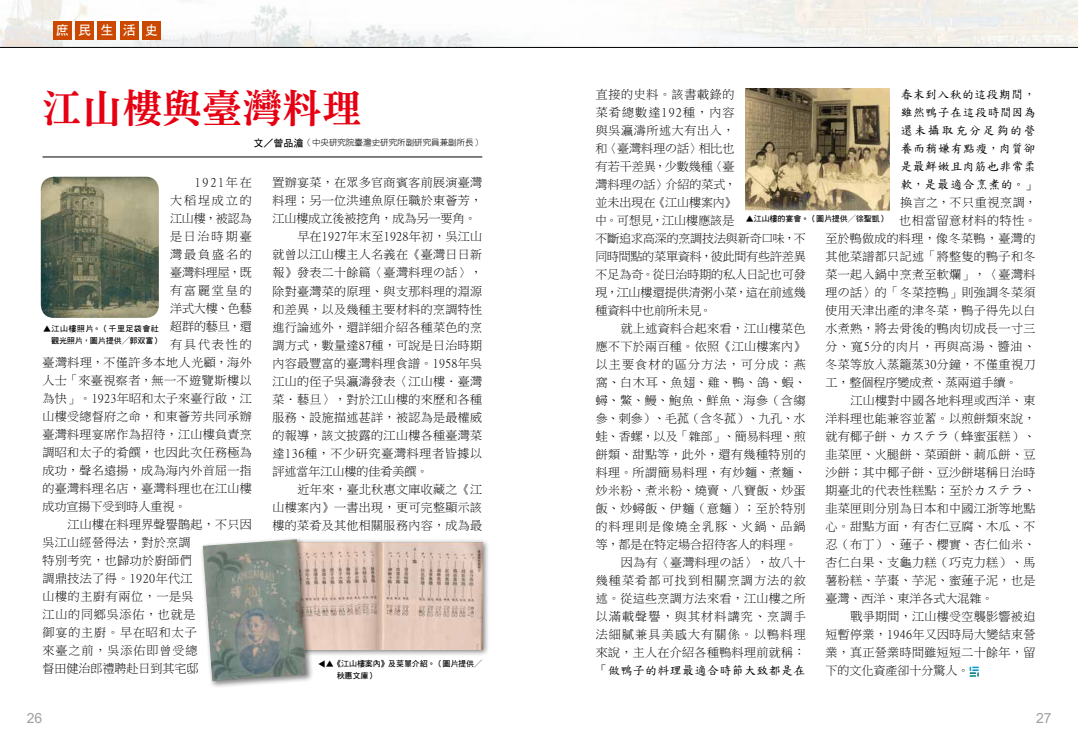
<style>
.page{position:relative;width:1078px;height:738px;background:#fff}
.page>*{position:absolute;margin:0;border:0;box-sizing:border-box;transform-origin:0 0}
.t1{font:40px "DFN Ming W9 WIN BF";color:#e60012}
.t2{font:14px "Arial";color:#9fa0a0}
.t3{font:13px "DF Hei W7 WIN BF";letter-spacing:.71em;color:#fff}
.t4{font:12px "Ming Li U";letter-spacing:.03em;color:#000}
.t5{font:12px/18px "Ming Li U";letter-spacing:-.005em;color:#000}
.t6{font:12px "Ming Li U";color:#000}
.t7{font:12px/18px "DF Kai Shu SB Estd BF";letter-spacing:.03em;color:#000;text-align:justify}
.t8{font:12px "Ming Li U";letter-spacing:.1em;color:#000}
.t9{font:12px "Ming Li U";letter-spacing:.05em;color:#000}
.t10{font:12px "Ming Li U";letter-spacing:.055em;color:#000}
.t11{font:12px "Ming Li U";letter-spacing:.06em;color:#000}
.t12{font:12px "Ming Li U";letter-spacing:.11em;color:#000}
.t13{font:12px "Ming Li U";letter-spacing:.07em;color:#000}
.t14{font:12px "Ming Li U";letter-spacing:.075em;color:#000}
.t15{font:12px "Ming Li U";letter-spacing:.085em;color:#000}
.t16{font:8.5px "DF Yuan W3 WIN BF";color:#000}
.t17{font:8px/12px "DF Hei W7 WIN BF";letter-spacing:-.01em;color:#000}
.t18{font:8px/12px "DF Hei W7 WIN BF";letter-spacing:.05em;color:#000;text-align:right}
.s1{font-family:"DF Hei W7 WIN BF";font-size:10px}
</style>
<div class="page">
<img style="left:0;top:0;width:1077px;height:47px">
<hr style="left:0;top:47px;width:1077px;height:1px;background:#000">
<hr style="left:43px;top:157px;width:439px;height:1px;background:#000">
<div style="left:75px;top:21px;width:19px;height:18px;background:#cb4800"></div>
<div style="left:98px;top:21px;width:18px;height:18px;background:#cb4800"></div>
<div style="left:120px;top:21px;width:18px;height:18px;background:#cb4800"></div>
<div style="left:53px;top:21px;width:18px;height:18px;background:#cb4800"></div>
<div style="left:142px;top:21px;width:18px;height:18px;background:#cb4800"></div>
<svg style="left:969px;top:666px;width:9px;height:10px"></svg>
<img style="left:41px;top:177px;width:118px;height:140px">
<img style="left:745px;top:89px;width:144px;height:121px">
<div style="left:279px;top:538px;width:210px;height:118px;background:#000;opacity:.5"></div>
<img style="left:313px;top:541px;width:169px;height:107px">
<div style="left:200px;top:535px;width:113px;height:152px;background:#000;opacity:.5"></div>
<img style="left:203px;top:539px;width:103px;height:141px">
<p class="t3" style="left:56px;top:24px;width:103px">庶民生活史</p>
<h1 class="t1" style="left:42px;top:88px;width:321px">江山樓與臺灣料理</h1>
<p class="t16" style="left:253px;top:138px;width:230px"><span class="s1">文／曾品滄</span>（中央研究院臺灣史研究所副研究員兼副所長）</p>
<p class="t4" style="left:195px;top:176px;width:58px">1921年在</p>
<p class="t4" style="left:170px;top:194px;width:83px">大稻埕成立的</p>
<p class="t4" style="left:170px;top:212px;width:83px">江山樓，被認為</p>
<p class="t4" style="left:170px;top:230px;width:83px">是日治時期臺</p>
<p class="t4" style="left:170px;top:248px;width:83px">灣最負盛名的</p>
<p class="t4" style="left:170px;top:266px;width:83px">臺灣料理屋，既</p>
<p class="t4" style="left:170px;top:284px;width:83px">有富麗堂皇的</p>
<p class="t4" style="left:170px;top:302px;width:83px">洋式大樓、色藝</p>
<p class="t4" style="left:170px;top:320px;width:83px">超群的藝旦，還</p>
<p class="t4" style="left:170px;top:338px;width:83px">有具代表性的</p>
<p class="t4" style="left:42px;top:356px;width:211px">臺灣料理，不僅許多本地人光顧，海外</p>
<p class="t4" style="left:42px;top:374px;width:211px">人士「來臺視察者，無一不遊覽斯樓以</p>
<p class="t4" style="left:43px;top:392px;width:210px">為快」。1923年昭和太子來臺行啟，江</p>
<p class="t4" style="left:43px;top:410px;width:210px">山樓受總督府之命，和東薈芳共同承辦</p>
<p class="t4" style="left:43px;top:428px;width:210px">臺灣料理宴席作為招待，江山樓負責烹</p>
<p class="t4" style="left:43px;top:446px;width:210px">調昭和太子的肴饌，也因此次任務極為</p>
<p class="t4" style="left:43px;top:464px;width:210px">成功，聲名遠揚，成為海內外首屈一指</p>
<p class="t4" style="left:43px;top:482px;width:210px">的臺灣料理名店，臺灣料理也在江山樓</p>
<p class="t6" style="left:43px;top:500px;width:145px">成功宣揚下受到時人重視。</p>
<p class="t4" style="left:68px;top:518px;width:186px">江山樓在料理界聲譽鵲起，不只因</p>
<p class="t4" style="left:43px;top:536px;width:149px">吳江山經營得法，對於烹調</p>
<p class="t4" style="left:43px;top:554px;width:151px">特別考究，也歸功於廚師們</p>
<p class="t4" style="left:43px;top:572px;width:151px">調鼎技法了得。1920年代江</p>
<p class="t10" style="left:43px;top:590px;width:152px">山樓的主廚有兩位，一是吳</p>
<p class="t13" style="left:43px;top:608px;width:154px">江山的同鄉吳添佑，也就是</p>
<p class="t14" style="left:43px;top:626px;width:156px">御宴的主廚。早在昭和太子</p>
<p class="t15" style="left:43px;top:644px;width:156px">來臺之前，吳添佑即曾受總</p>
<p class="t6" style="left:43px;top:662px;width:157px">督田健治郎禮聘赴日到其宅邸</p>
<p class="t18" style="left:43px;top:322px;width:120px">▲江山樓照片。（千里足袋會社觀光照片，圖片提供╱郭双富）</p>
<p class="t4" style="left:272px;top:177px;width:211px">置辦宴菜，在眾多官商賓客前展演臺灣</p>
<p class="t4" style="left:272px;top:195px;width:211px">料理；另一位洪連魚原任職於東薈芳，</p>
<p class="t6" style="left:272px;top:213px;width:205px">江山樓成立後被挖角，成為另一要角。</p>
<p class="t4" style="left:297px;top:231px;width:186px">早在1927年末至1928年初，吳江山</p>
<p class="t4" style="left:272px;top:249px;width:211px">就曾以江山樓主人名義在《臺灣日日新</p>
<p class="t4" style="left:272px;top:267px;width:211px">報》發表二十餘篇〈臺灣料理の話〉，</p>
<p class="t4" style="left:272px;top:285px;width:211px">除對臺灣菜的原理、與支那料理的淵源</p>
<p class="t4" style="left:272px;top:303px;width:211px">和差異，以及幾種主要材料的烹調特性</p>
<p class="t4" style="left:272px;top:321px;width:211px">進行論述外，還詳細介紹各種菜色的烹</p>
<p class="t4" style="left:272px;top:339px;width:211px">調方式，數量達87種，可說是日治時期</p>
<p class="t4" style="left:272px;top:357px;width:211px">內容最豐富的臺灣料理食譜。1958年吳</p>
<p class="t4" style="left:272px;top:375px;width:211px">江山的侄子吳瀛濤發表〈江山樓．臺灣</p>
<p class="t4" style="left:272px;top:393px;width:211px">菜．藝旦〉，對於江山樓的來歷和各種</p>
<p class="t4" style="left:272px;top:411px;width:211px">服務、設施描述甚詳，被認為是最權威</p>
<p class="t4" style="left:272px;top:429px;width:211px">的報導，該文披露的江山樓各種臺灣菜</p>
<p class="t11" style="left:272px;top:447px;width:211px">達136種，不少研究臺灣料理者皆據以</p>
<p class="t6" style="left:272px;top:465px;width:157px">評述當年江山樓的佳肴美饌。</p>
<p class="t4" style="left:297px;top:483px;width:186px">近年來，臺北秋惠文庫收藏之《江</p>
<p class="t4" style="left:272px;top:501px;width:211px">山樓案內》一書出現，更可完整顯示該</p>
<p class="t4" style="left:272px;top:519px;width:211px">樓的菜肴及其他相關服務內容，成為最</p>
<p class="t17" style="left:315px;top:667px;width:9px;rotate:-90deg">▲</p>
<p class="t17" style="left:336px;top:657px;width:147px;text-indent:-11px">▲《江山樓案內》及菜單介紹。（圖片提供╱秋惠文庫）</p>
<p class="t5" style="left:595px;top:85px;width:212px">直接的史料。該書載錄的<br>菜肴總數達192種，內容<br>與吳瀛濤所述大有出入，<br>和〈臺灣料理の話〉相比也<br>有若干差異，少數幾種〈臺<br>灣料理の話〉介紹的菜式，<br>並未出現在《江山樓案內》<br>中。可想見，江山樓應該是<br>不斷追求高深的烹調技法與新奇口味，不同時間點的菜單資料，彼此間有些許差異不足為奇。從日治時期的私人日記也可發現，江山樓還提供清粥小菜，這在前述幾種資料中也前所未見。</p>
<p class="t4" style="left:620px;top:322px;width:186px">就上述資料合起來看，江山樓菜色</p>
<p class="t4" style="left:595px;top:340px;width:211px">應不下於兩百種。依照《江山樓案內》</p>
<p class="t8" style="left:595px;top:358px;width:211px">以主要食材的區分方法，可分成：燕</p>
<p class="t4" style="left:595px;top:376px;width:212px">窩、白木耳、魚翅、雞、鴨、鴿、蝦、</p>
<p class="t4" style="left:595px;top:394px;width:211px">蟳、鱉、鰻、鮑魚、鮮魚、海參（含縐</p>
<p class="t4" style="left:595px;top:412px;width:211px">參、刺參）、毛菰（含冬菰）、九孔、水</p>
<p class="t5" style="left:595px;top:427px;width:211px">蛙、香螺，以及「雜部」、簡易料理、煎</p>
<p class="t4" style="left:595px;top:448px;width:211px">餅類、甜點等，此外，還有幾種特別的</p>
<p class="t9" style="left:595px;top:466px;width:212px">料理。所謂簡易料理，有炒麵、煮麵、</p>
<p class="t9" style="left:595px;top:484px;width:211px">炒米粉、煮米粉、燒賣、八寶飯、炒蛋</p>
<p class="t10" style="left:595px;top:502px;width:211px">飯、炒蟳飯、伊麵（意麵）；至於特別</p>
<p class="t12" style="left:595px;top:520px;width:211px">的料理則是像燒全乳豚、火鍋、品鍋</p>
<p class="t5" style="left:595px;top:535px;width:203px">等，都是在特定場合招待客人的料理。</p>
<p class="t4" style="left:620px;top:556px;width:186px">因為有〈臺灣料理の話〉，故八十</p>
<p class="t8" style="left:595px;top:574px;width:211px">幾種菜肴都可找到相關烹調方法的敘</p>
<p class="t4" style="left:595px;top:592px;width:211px">述。從這些烹調方法來看，江山樓之所</p>
<p class="t8" style="left:595px;top:610px;width:211px">以滿載聲譽，與其材料講究、烹調手</p>
<p class="t8" style="left:595px;top:628px;width:211px">法細膩兼具美感大有關係。以鴨料理</p>
<p class="t4" style="left:595px;top:646px;width:211px">來說，主人在介紹各種鴨料理前就稱：</p>
<p class="t7" style="left:595px;top:661px;width:211px">「做鴨子的料理最適合時節大致都是在</p>
<p class="t7" style="left:900px;top:85px;width:138px">春末到入秋的這段期間，雖然鴨子在這段時間因為還未攝取充分足夠的營養而稍嫌有點瘦，肉質卻是最鮮嫩且肉筋也非常柔軟，是最適合烹煮的。」</p>
<p class="t10" style="left:900px;top:196px;width:137px">換言之，不只重視烹調，</p>
<p class="t9" style="left:898px;top:214px;width:139px">也相當留意材料的特性。</p>
<p class="t4" style="left:825px;top:232px;width:211px">至於鴨做成的料理，像冬菜鴨，臺灣的</p>
<p class="t4" style="left:825px;top:250px;width:211px">其他菜譜都只記述「將整隻的鴨子和冬</p>
<p class="t4" style="left:825px;top:268px;width:211px">菜一起入鍋中烹煮至軟爛」，〈臺灣料</p>
<p class="t4" style="left:825px;top:286px;width:211px">理の話〉的「冬菜控鴨」則強調冬菜須</p>
<p class="t4" style="left:825px;top:304px;width:211px">使用天津出產的津冬菜，鴨子得先以白</p>
<p class="t4" style="left:825px;top:322px;width:211px">水煮熟，將去骨後的鴨肉切成長一寸三</p>
<p class="t11" style="left:825px;top:340px;width:211px">分、寬5分的肉片，再與高湯、醬油、</p>
<p class="t4" style="left:825px;top:358px;width:211px">冬菜等放入蒸籠蒸30分鐘，不僅重視刀</p>
<p class="t6" style="left:825px;top:376px;width:193px">工，整個程序變成煮、蒸兩道手續。</p>
<p class="t4" style="left:850px;top:394px;width:186px">江山樓對中國各地料理或西洋、東</p>
<p class="t4" style="left:825px;top:412px;width:211px">洋料理也能兼容並蓄。以煎餅類來說，</p>
<p class="t4" style="left:825px;top:430px;width:211px">就有椰子餅、カステラ（蜂蜜蛋糕）、</p>
<p class="t4" style="left:825px;top:448px;width:211px">韭菜匣、火腿餅、菜頭餅、莿瓜餅、豆</p>
<p class="t4" style="left:825px;top:466px;width:211px">沙餅；其中椰子餅、豆沙餅堪稱日治時</p>
<p class="t4" style="left:825px;top:484px;width:211px">期臺北的代表性糕點；至於カステラ、</p>
<p class="t4" style="left:825px;top:502px;width:211px">韭菜匣則分別為日本和中國江浙等地點</p>
<p class="t4" style="left:825px;top:520px;width:211px">心。甜點方面，有杏仁豆腐、木瓜、不</p>
<p class="t4" style="left:825px;top:538px;width:211px">忍（布丁）、蓮子、櫻實、杏仁仙米、</p>
<p class="t4" style="left:825px;top:556px;width:211px">杏仁白果、支龜力糕（巧克力糕）、馬</p>
<p class="t4" style="left:825px;top:574px;width:211px">薯粉糕、芋棗、芋泥、蜜蓮子泥，也是</p>
<p class="t6" style="left:825px;top:592px;width:169px">臺灣、西洋、東洋各式大混雜。</p>
<p class="t4" style="left:850px;top:610px;width:186px">戰爭期間，江山樓受空襲影響被迫</p>
<p class="t4" style="left:825px;top:628px;width:211px">短暫停業，1946年又因時局大變結束營</p>
<p class="t4" style="left:825px;top:646px;width:211px">業，真正營業時間雖短短二十餘年，留</p>
<p class="t6" style="left:825px;top:664px;width:145px">下的文化資產卻十分驚人。</p>
<p class="t17" style="left:745px;top:212px;width:143px">▲江山樓的宴會。（圖片提供╱徐聖凱）</p>
<p class="t2" style="left:27px;top:708px;width:17px">26</p>
<p class="t2" style="left:1035px;top:708px;width:17px">27</p>
</div>
